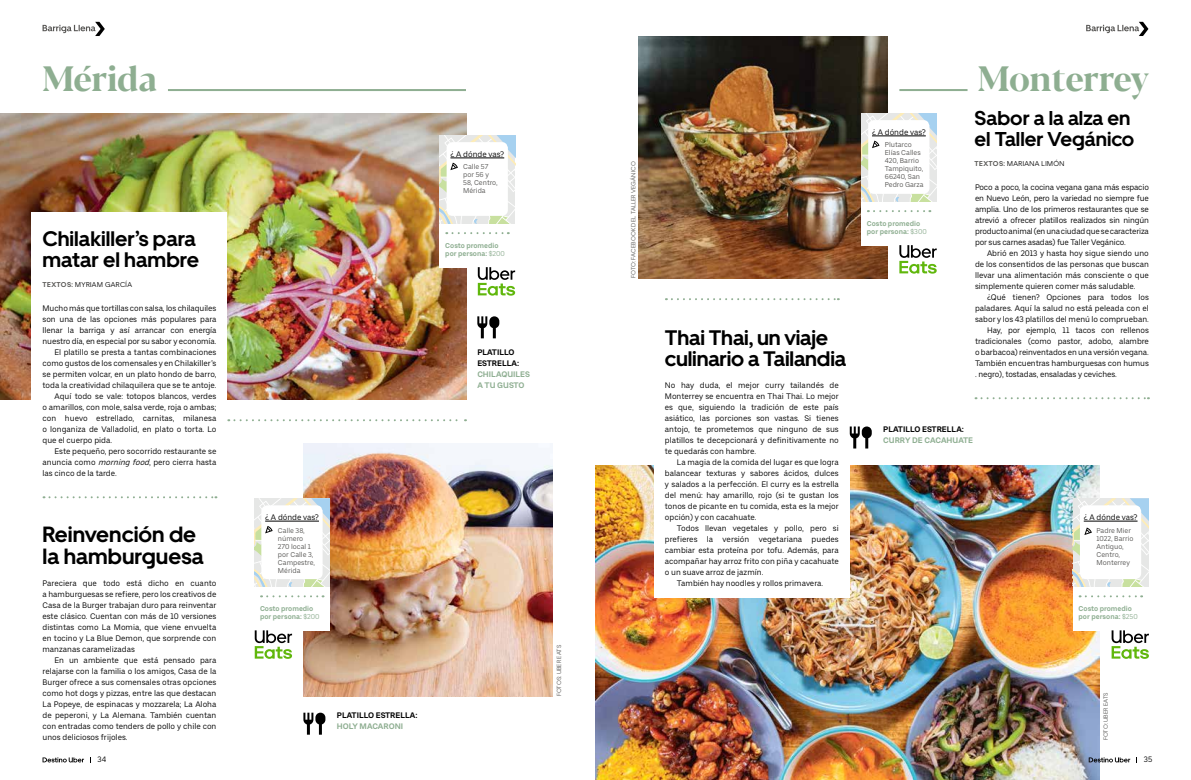
<style>
.page{position:relative;width:1191px;height:780px;background:#fff}
.page>*{position:absolute;margin:0;border:0;box-sizing:border-box;transform-origin:0 0}
.t1{font:700 35px "Blacker Display";letter-spacing:-.02em;color:#8eae91}
.t2{font:700 22px/22px "Uber Move";color:#000}
.t3{font:700 21px/21px "Uber Move";letter-spacing:-.01em;color:#000}
.t4{font:700 20px/21px "Uber Move";color:#000}
.t5{font:8px/11px "Uber Move Text";color:#000;text-align:justify}
.t6{font:700 8px/11px "Uber Move Text";color:#000}
.t7{font:700 8px/11px "Uber Move Text";color:#8eae91}
.t8{font:7.8px "Uber Move Text";color:#000}
.t9{font:7px/8px "Uber Move Text";color:#575654}
.t10{font:700 7px/8px "Uber Move Text";color:#8eae91}
.t11{font:7px "Uber Move";letter-spacing:.06em;color:#000}
.t12{font:6px "Uber Move";letter-spacing:.02em;color:#575654}
.s1{font-weight:700;color:#575654}
.s2{font-style:italic}
.s3{font-weight:400}
</style>
<div class="page">
<svg style="left:43px;top:757px;width:41px;height:5px"></svg>
<svg style="left:1086px;top:22px;width:62px;height:14px"></svg>
<svg style="left:43px;top:22px;width:62px;height:14px"></svg>
<hr style="left:168px;top:89px;width:298px;height:2px;background:#8eae91">
<hr style="left:899px;top:89px;width:68px;height:2px;background:#8eae91">
<img style="left:0;top:113px;width:466px;height:286px">
<img style="left:303px;top:443px;width:250px;height:253px">
<img style="left:638px;top:36px;width:249px;height:242px">
<img style="left:595px;top:465px;width:504px;height:315px">
<div style="left:439px;top:223px;width:76px;height:44px;background:#fff"></div>
<div style="left:254px;top:586px;width:76px;height:44px;background:#fff"></div>
<svg style="left:446px;top:232px;width:63px;height:2px"></svg>
<svg style="left:261px;top:595px;width:62px;height:2px"></svg>
<svg style="left:478px;top:267px;width:37px;height:28px"></svg>
<svg style="left:255px;top:630px;width:37px;height:28px"></svg>
<svg style="left:439px;top:135px;width:76px;height:89px"></svg>
<svg style="left:254px;top:498px;width:76px;height:89px"></svg>
<div style="left:861px;top:201px;width:75px;height:44px;background:#fff"></div>
<svg style="left:868px;top:210px;width:62px;height:2px"></svg>
<svg style="left:899px;top:245px;width:37px;height:28px"></svg>
<svg style="left:861px;top:113px;width:75px;height:89px"></svg>
<div style="left:1072px;top:586px;width:76px;height:44px;background:#fff"></div>
<svg style="left:1079px;top:595px;width:63px;height:2px"></svg>
<svg style="left:1111px;top:630px;width:38px;height:28px"></svg>
<svg style="left:1072px;top:498px;width:76px;height:89px"></svg>
<div style="left:32px;top:212px;width:195px;height:231px;background:#fff"></div>
<div style="left:654px;top:355px;width:195px;height:242px;background:#fff"></div>
<svg style="left:477px;top:316px;width:22px;height:22px"></svg>
<svg style="left:44px;top:496px;width:172px;height:2px"></svg>
<svg style="left:666px;top:298px;width:173px;height:2px"></svg>
<svg style="left:975px;top:397px;width:174px;height:2px"></svg>
<svg style="left:228px;top:419px;width:238px;height:2px"></svg>
<svg style="left:303px;top:712px;width:22px;height:22px"></svg>
<svg style="left:849px;top:426px;width:22px;height:22px"></svg>
<svg style="left:1088px;top:757px;width:42px;height:5px"></svg>
<h1 class="t1" style="left:42px;top:58px;width:117px">Mérida</h1>
<h1 class="t1" style="left:978px;top:58px;width:172px">Monterrey</h1>
<h3 class="t3" style="left:43px;top:228px;width:158px">Chilakiller’s para matar el hambre</h3>
<p class="t11" style="left:43px;top:280px;width:91px"><span class="s1">TEXTOS:</span> MYRIAM GARCÍA</p>
<p class="t5" style="left:43px;top:303px;width:175px">Mucho más que tortillas con salsa, los chilaquiles</p>
<p class="t5" style="left:43px;top:314px;width:175px">son una de las opciones más populares para</p>
<p class="t5" style="left:43px;top:325px;width:175px">llenar la barriga y así arrancar con energía</p>
<p class="t5" style="left:43px;top:336px;width:175px">nuestro día, en especial por su sabor y economía.</p>
<p class="t5" style="left:55px;top:347px;width:163px">El platillo se presta a tantas combinaciones</p>
<p class="t5" style="left:43px;top:358px;width:175px">como gustos de los comensales y en Chilakiller’s</p>
<p class="t5" style="left:43px;top:369px;width:175px">se permiten volcar, en un plato hondo de barro,</p>
<p class="t5" style="left:43px;top:380px;width:175px">toda la creatividad chilaquilera que se te antoje.</p>
<p class="t5" style="left:55px;top:391px;width:163px">Aquí todo se vale: totopos blancos, verdes</p>
<p class="t5" style="left:43px;top:402px;width:175px">o amarillos, con mole, salsa verde, roja o ambas;</p>
<p class="t5" style="left:43px;top:413px;width:175px">con huevo estrellado, carnitas, milanesa</p>
<p class="t5" style="left:43px;top:424px;width:175px">o longaniza de Valladolid, en plato o torta. Lo</p>
<p class="t5" style="left:43px;top:435px;width:71px">que el cuerpo pida.</p>
<p class="t5" style="left:55px;top:446px;width:163px">Este pequeño, pero socorrido restaurante se</p>
<p class="t5" style="left:43px;top:457px;width:175px">anuncia como <span class="s2">morningfood</span>, pero cierra hasta</p>
<p class="t5" style="left:43px;top:468px;width:76px">las cinco de la tarde.</p>
<h2 class="t2" style="left:43px;top:523px;width:163px">Reinvención de la hamburguesa</h2>
<p class="t5" style="left:265px;top:512px;width:55px">¿ A dónde vas?</p>
<p class="t9" style="left:278px;top:526px;width:39px">Calle 38, número<br>270 local 1 por Calle 3,<br>Campestre,<br>Mérida</p>
<p class="t5" style="left:450px;top:149px;width:55px">¿ A dónde vas?</p>
<p class="t9" style="left:463px;top:163px;width:36px">Calle 57 por 56 y<br>58, Centro,<br>Mérida</p>
<p class="t10" style="left:445px;top:242px;width:61px">Costo promedio por persona: <span class="s3">$200</span></p>
<p class="t6" style="left:477px;top:347px;width:43px">PLATILLO<br>ESTRELLA:</p>
<p class="t7" style="left:477px;top:369px;width:54px">CHILAQUILES<br>A TU GUSTO</p>
<p class="t12" style="left:629px;top:278px;width:118px;rotate:-90deg">FOTO: FACEBOOK DEL TALLER VEGÁNICO</p>
<h3 class="t3" style="left:665px;top:327px;width:183px">Thai Thai, un viaje culinario a Tailandia</h3>
<p class="t5" style="left:665px;top:380px;width:175px">No hay duda, el mejor curry tailandés de Monterrey se encuentra en Thai Thai. Lo mejor es que, siguiendo la tradición de este país asiático, las porciones son vastas. Si tienes antojo, te prometemos que ninguno de sus platillos te decepcionará y definitivamente no te quedarás con hambre.</p>
<p class="t5" style="left:665px;top:457px;width:175px;text-indent:12px">La magia de la comida del lugar es que logra balancear texturas y sabores ácidos, dulces y salados a la perfección. El curry es la estrella del menú: hay amarillo, rojo (si te gustan los tonos de picante en tu comida, esta es la mejor opción) y con cacahuate.</p>
<p class="t5" style="left:665px;top:523px;width:175px;text-indent:12px">Todos llevan vegetales y pollo, pero si prefieres la versión vegetariana puedes cambiar esta proteína por tofu. Además, para acompañar hay arroz frito con piña y cacahuate o un suave arroz de jazmín.</p>
<p class="t5" style="left:43px;top:578px;width:175px">Pareciera que todo está dicho en cuanto</p>
<p class="t5" style="left:677px;top:578px;width:148px">También hay noodles y rollos primavera.</p>
<p class="t5" style="left:43px;top:589px;width:175px">a hamburguesas se refiere, pero los creativos de Casa de la Burger trabajan duro para reinventar este clásico. Cuentan con más de 10 versiones distintas como La Momia, que viene envuelta en tocino y La Blue Demon, que sorprende con manzanas caramelizadas</p>
<p class="t5" style="left:43px;top:655px;width:175px;text-indent:12px">En un ambiente que está pensado para relajarse con la familia o los amigos, Casa de la Burger ofrece a sus comensales otras opciones como hot dogs y pizzas, entre las que destacan La Popeye, de espinacas y mozzarela; La Aloha de peperoni, y La Alemana. También cuentan con entradas como tenders de pollo y chile con unos deliciosos frijoles.</p>
<p class="t10" style="left:260px;top:605px;width:61px">Costo promedio por persona: <span class="s3">$200</span></p>
<p class="t12" style="left:555px;top:696px;width:53px;rotate:-90deg">FOTOS: UBER EATS</p>
<p class="t6" style="left:337px;top:710px;width:82px">PLATILLO ESTRELLA:</p>
<p class="t7" style="left:337px;top:721px;width:68px">HOLY MACARONI</p>
<p class="t8" style="left:98px;top:754px;width:10px">34</p>
<p class="t5" style="left:872px;top:127px;width:55px">¿ A dónde vas?</p>
<p class="t9" style="left:885px;top:141px;width:40px">Plutarco<br>Elías Calles<br>420, Barrio<br>Tampiquito,<br>66240, San<br>Pedro Garza</p>
<p class="t10" style="left:867px;top:220px;width:61px">Costo promedio por persona: <span class="s3">$300</span></p>
<h3 class="t4" style="left:974px;top:107px;width:161px">Sabor a la alza en el Taller Vegánico</h3>
<p class="t11" style="left:974px;top:159px;width:91px"><span class="s1">TEXTOS:</span> MARIANA LIMÓN</p>
<p class="t5" style="left:975px;top:182px;width:175px">Poco a poco, la cocina vegana gana más espacio en Nuevo León, pero la variedad no siempre fue amplia. Uno de los primeros restaurantes que se atrevió a ofrecer platillos realizados sin ningún producto animal (en una ciudad que se caracteriza por sus carnes asadas) fue Taller Vegánico.</p>
<p class="t5" style="left:975px;top:248px;width:175px;text-indent:12px">Abrió en 2013 y hasta hoy sigue siendo uno de los consentidos de las personas que buscan llevar una alimentación más consciente o que simplemente quieren comer más saludable.</p>
<p class="t5" style="left:987px;top:292px;width:163px">¿Qué tienen? Opciones para todos los</p>
<p class="t5" style="left:975px;top:303px;width:175px">paladares. Aquí la salud no está peleada con el</p>
<p class="t5" style="left:975px;top:314px;width:175px">sabor y los 43 platillos del menú lo comprueban.</p>
<p class="t5" style="left:987px;top:325px;width:163px">Hay, por ejemplo, 11 tacos con rellenos</p>
<p class="t5" style="left:975px;top:336px;width:175px">tradicionales (como pastor, adobo, alambre</p>
<p class="t5" style="left:975px;top:347px;width:175px">o barbacoa) reinventados en una versión vegana.</p>
<p class="t5" style="left:975px;top:358px;width:175px">También encuentras hamburguesas con humus</p>
<p class="t5" style="left:975px;top:369px;width:143px">. negro), tostadas, ensaladas y ceviches.</p>
<p class="t6" style="left:883px;top:424px;width:82px">PLATILLO ESTRELLA:</p>
<p class="t7" style="left:883px;top:435px;width:91px">CURRY DE CACAHUATE</p>
<p class="t5" style="left:1083px;top:512px;width:55px">¿ A dónde vas?</p>
<p class="t9" style="left:1096px;top:526px;width:38px">Padre Mier<br>1022, Barrio<br>Antiguo,<br>Centro,<br>Monterrey</p>
<p class="t10" style="left:1078px;top:605px;width:61px">Costo promedio por persona: <span class="s3">$250</span></p>
<p class="t12" style="left:1102px;top:740px;width:49px;rotate:-90deg">FOTO: UBER EATS</p>
<p class="t8" style="left:1143px;top:754px;width:10px">35</p>
</div>
